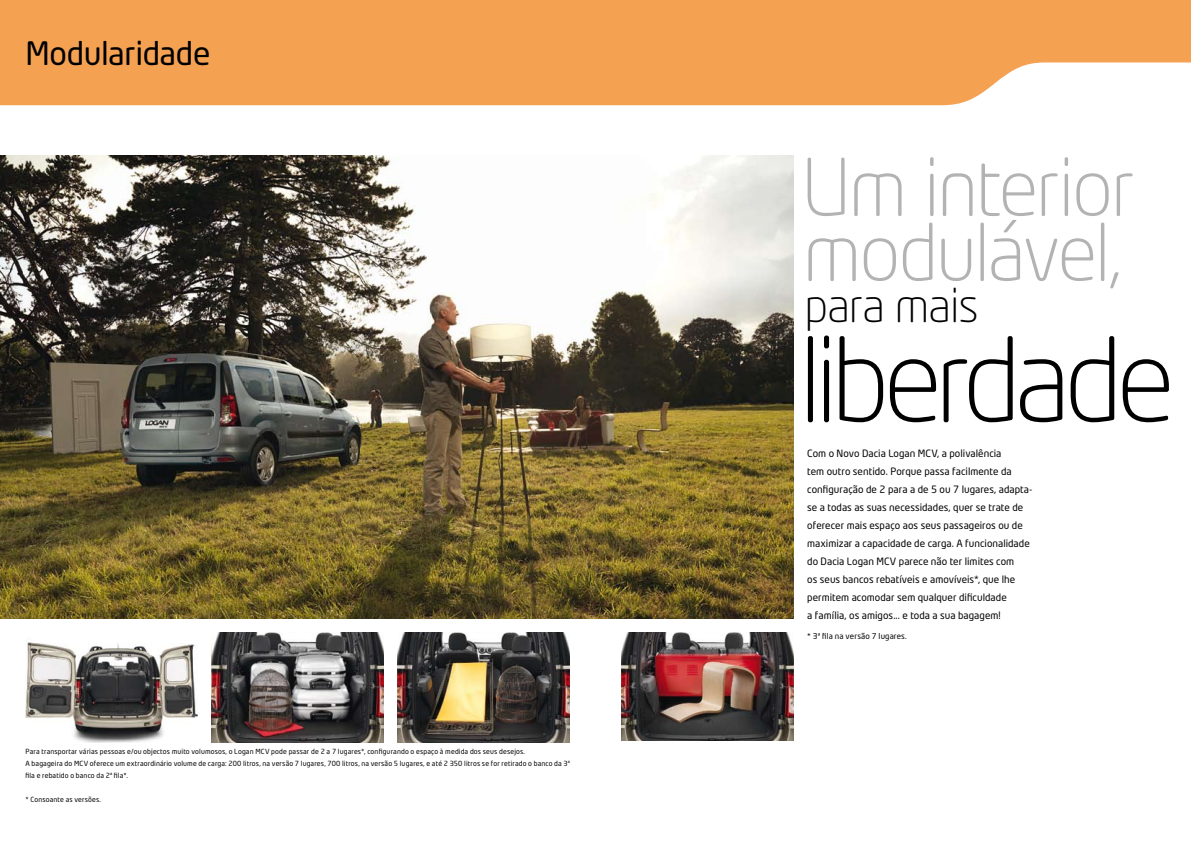
<style>
.page{position:relative;width:1191px;height:842px;background:#fff}
.page>*{position:absolute;margin:0;border:0;box-sizing:border-box;transform-origin:0 0}
.t1{font:300 115px "Neo Tech Dacia";letter-spacing:-.055em;color:#000}
.t2{font:300 78px/65px "Neo Tech Dacia";letter-spacing:-.025em;color:#b3b3b3}
.t3{font:300 46px "Neo Tech Dacia";letter-spacing:-.02em;color:#000}
.t4{font:32px "Neo Tech Dacia";letter-spacing:-.01em;color:#000}
.t5{font:10px/18px "Neo Tech Dacia";letter-spacing:.005em;color:#000}
.t6{font:8px "Neo Tech Dacia";letter-spacing:.01em;color:#000}
.t7{font:7px/12px "Neo Tech Dacia";letter-spacing:.02em;color:#000}
</style>
<div class="page">
<img style="left:0;top:156px;width:793px;height:462px">
<div style="left:0;top:0;width:1191px;height:105px;background:#f4a152"></div>
<img style="left:26px;top:642px;width:171px;height:101px">
<img style="left:398px;top:632px;width:172px;height:111px">
<img style="left:621px;top:633px;width:172px;height:107px">
<img style="left:212px;top:632px;width:172px;height:111px">
<h3 class="t4" style="left:26px;top:33px;width:186px">Modularidade</h3>
<p class="t7" style="left:26px;top:745px;width:546px">Para transportar várias pessoas e/ou objectos muito volumosos, o Logan MCV pode passar de 2 a 7 lugares*, configurando o espaço à medida dos seus desejos.<br>A bagageira do MCV oferece um extraordinário volume de carga: 200 litros, na versão 7 lugares, 700 litros, na versão 5 lugares, e até 2 350 litros se for retirado o banco da 3ª fila e rebatido o banco da 2ª fila*.</p>
<p class="t7" style="left:26px;top:793px;width:77px">* Consoante as versões.</p>
<h2 class="t2" style="left:801px;top:153px;width:335px">Um interior modulável,</h2>
<h3 class="t3" style="left:804px;top:277px;width:175px">para mais</h3>
<h1 class="t1" style="left:798px;top:308px;width:378px">liberdade</h1>
<p class="t5" style="left:807px;top:444px;width:227px">Com o Novo Dacia Logan MCV, a polivalência<br>tem outro sentido. Porque passa facilmente da configuração de 2 para a de 5 ou 7 lugares, adapta&shy;se a todas as suas necessidades, quer se trate de oferecer mais espaço aos seus passageiros ou de maximizar a capacidade de carga. A funcionalidade do Dacia Logan MCV parece não ter limites com<br>os seus bancos rebatíveis e amovíveis*, que lhe permitem acomodar sem qualquer dificuldade<br>a família, os amigos... e toda a sua bagagem!</p>
<p class="t6" style="left:807px;top:631px;width:101px">* 3ª fila na versão 7 lugares.</p>
</div>
